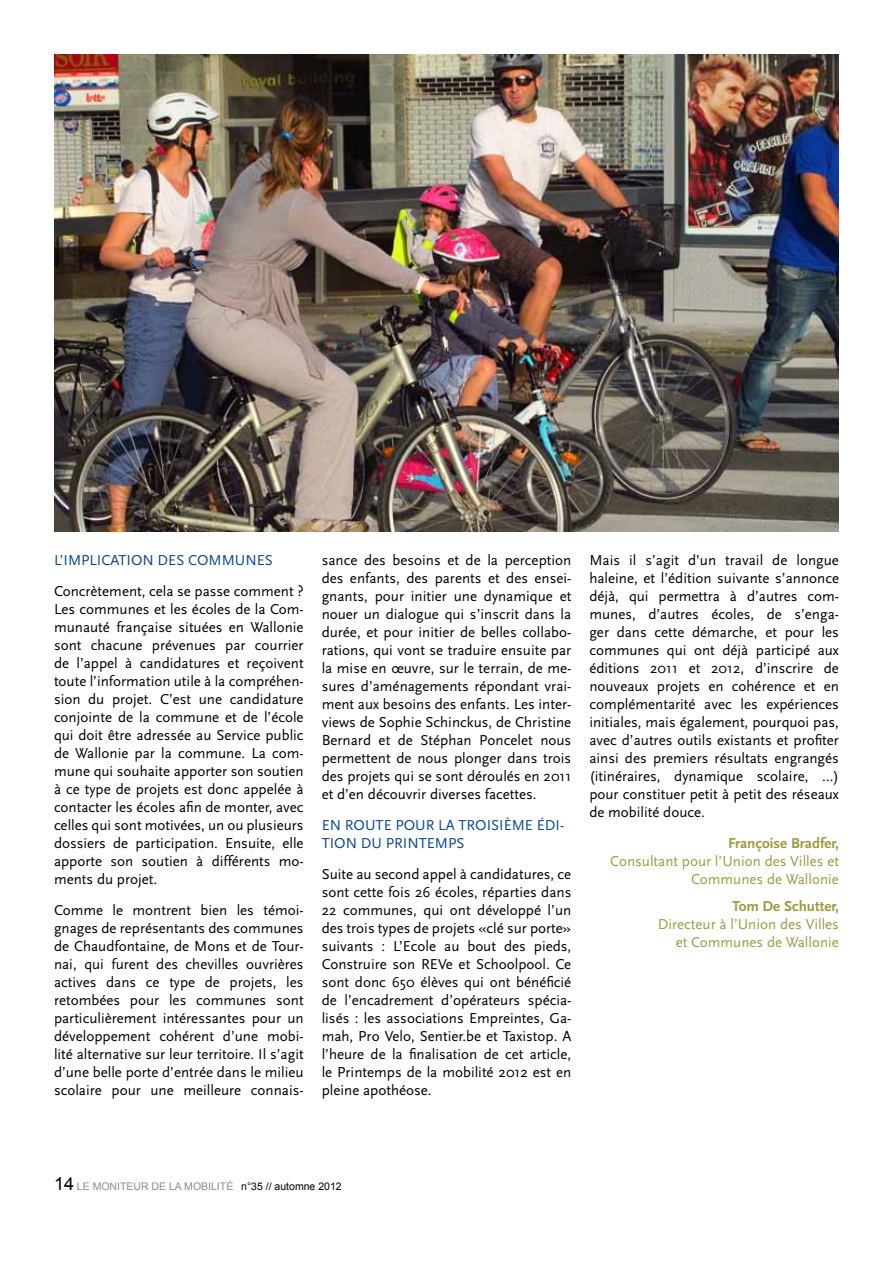
<style>
.page{position:relative;width:893px;height:1263px;background:#fff}
.page>*{position:absolute;margin:0;border:0;box-sizing:border-box;transform-origin:0 0}
.t1{font:15px/18px "Scala Sans";color:#000;text-align:justify}
.t2{font:15px/18px "Scala Sans";color:#9e9a41;text-align:right}
.t3{font:15px/18px "Scala Sans";letter-spacing:.23em;color:#0b488e}
.t4{font:700 15px "Scala Sans";color:#9e9a41}
.t5{font:15px "Scala Sans";color:#0b488e}
.t6{font:10.5px "Arial";color:#8b8c8f}
.t7{font:10.5px "Arial";color:#000}
.s1{font-size:18px;color:#000}
</style>
<div class="page">
<img style="left:54px;top:54px;width:785px;height:477px">
<p class="t5" style="left:54px;top:552px;width:74px">L’I MPLICATION</p>
<p class="t5" style="left:158px;top:552px;width:117px">DES COMMUNES</p>
<p class="t1" style="left:54px;top:582px;width:251px">Concrètement, cela se passe comment ?<br>Les communes et les écoles de la Com&shy;munauté française situées en Wallonie sont chacune prévenues par courrier de l’appel à candidatures et reçoivent toute l’information utile à la compréhen&shy;sion du projet. C’est une candidature conjointe de la commune et de l’école qui doit être adressée au Service public de Wallonie par la commune. La com&shy;mune qui souhaite apporter son soutien à ce type de projets est donc appelée à contacter les écoles afin de monter, avec celles qui sont motivées, un ou plusieurs dossiers de participation. Ensuite, elle apporte son soutien à différents mo&shy;ments du projet.</p>
<p class="t1" style="left:54px;top:901px;width:251px">Comme le montrent bien les témoi&shy;gnages de représentants des communes de Chaudfontaine, de Mons et de Tour&shy;nai, qui furent des chevilles ouvrières actives dans ce type de projets, les retombées pour les communes sont particulièrement intéressantes pour un développement cohérent d’une mobi&shy;lité alternative sur leur territoire. I l s’agit d’une belle porte d’entrée dans le milieu scolaire pour une meilleure connais-</p>
<p class="t1" style="left:322px;top:552px;width:251px">sance des besoins et de la perception des enfants, des parents et des ensei&shy;gnants, pour initier une dynamique et nouer un dialogue qui s’inscrit dans la durée, et pour initier de belles collabo&shy;rations, qui vont se traduire ensuite par la mise en œuvre, sur le terrain, de me&shy;sures d’aménagements répondant vrai&shy;ment aux besoins des enfants. Les inter&shy;views de Sophie Schinckus, de Christine Bernard et de Stéphan Poncelet nous permettent de nous plonger dans trois des projets qui se sont déroulés en 2011 et d’en découvrir diverses facettes.</p>
<p class="t3" style="left:322px;top:816px;width:244px">En route pour la troisième édi&shy;tion du Printemps</p>
<p class="t1" style="left:322px;top:865px;width:251px">Suite au second appel à candidatures, ce sont cette fois 26 écoles, réparties dans 22 communes, qui ont développé l’un des trois types de projets «clé sur porte» suivants : L’Ecole au bout des pieds, Construire son REVe et Schoolpool. Ce sont donc 650 élèves qui ont bénéficié de l’encadrement d’opérateurs spécia&shy;lisés : les associations Empreintes, Ga&shy;mah, Pro Velo, Sentier.be et Taxistop. A l’heure de la finalisation de cet article, le Printemps de la mobilité 2012 est en pleine apothéose.</p>
<p class="t1" style="left:589px;top:552px;width:251px">Mais il s’agit d’un travail de longue haleine, et l’édition suivante s’annonce déjà, qui permettra à d’autres com&shy;munes, d’autres écoles, de s’enga&shy;ger dans cette démarche, et pour les communes qui ont déjà participé aux éditions 2011 et 2012, d’inscrire de nouveaux projets en cohérence et en complémentarité avec les expériences initiales, mais également, pourquoi pas, avec d’autres outils existants et profiter ainsi des premiers résultats engrangés (itinéraires, dynamique scolaire, …) pour constituer petit à petit des réseaux de mobilité douce.</p>
<p class="t4" style="left:728px;top:835px;width:112px">Françoise Bradfer,</p>
<p class="t2" style="left:610px;top:852px;width:230px">Consultant pour l’Union des Villes et<br>Communes de Wallonie</p>
<p class="t4" style="left:732px;top:898px;width:108px">Tom De Schutter,</p>
<p class="t2" style="left:658px;top:915px;width:183px">Directeur à l’Union des Villes et Communes de Wallonie</p>
<p class="t6" style="left:54px;top:1179px;width:174px"><span class="s1">14</span> LE MONITEUR DE LA MOBILITÉ</p>
<p class="t7" style="left:241px;top:1179px;width:102px">N°35 // AUTOMNE 2012</p>
</div>
